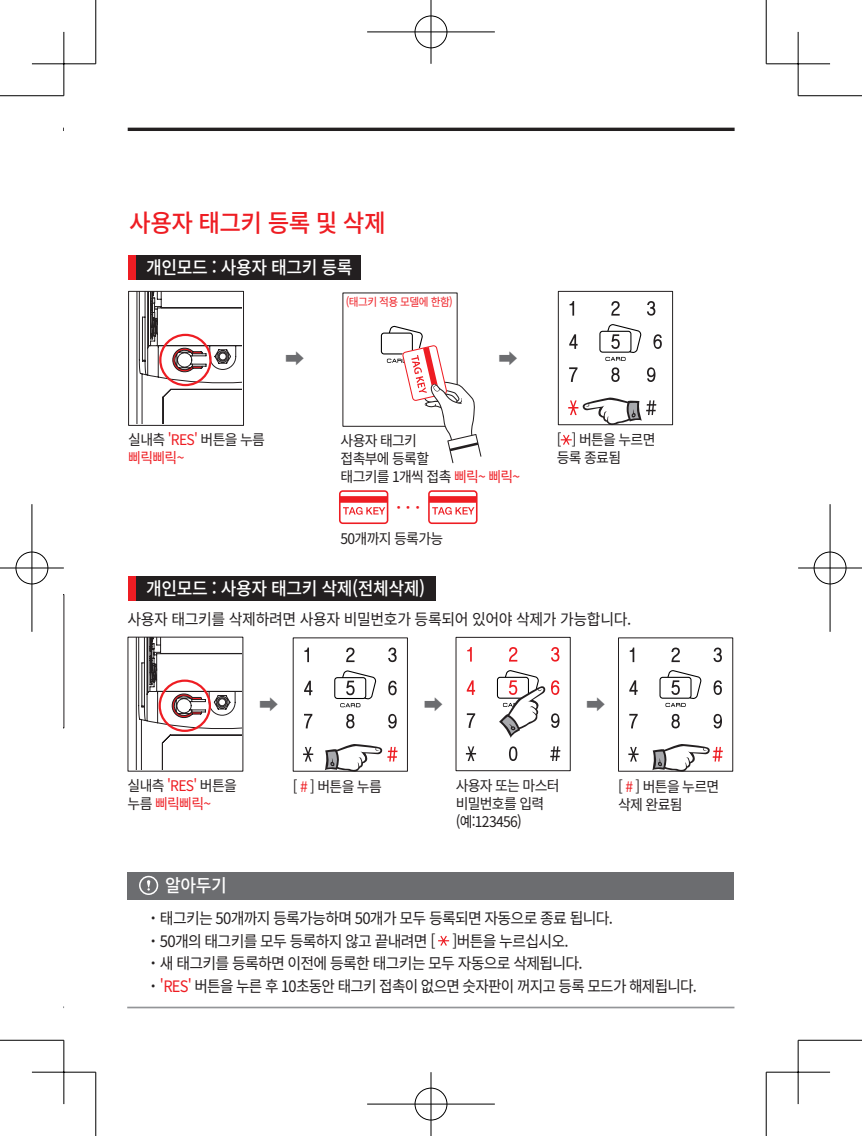
<style>
.page{position:relative;width:862px;height:1136px;background:#fff}
.page>*{position:absolute;margin:0;border:0;box-sizing:border-box;transform-origin:0 0}
.t1{font:500 24.75px "Noto Sans CJ Kkr";letter-spacing:-.025em;color:#ee1d23;scale:.95 1}
.t2{font:20.25px "Noto Sans CJ Kkr";color:#6c6d70;scale:.95 1}
.t3{font:500 18px "Noto Sans CJ Kkr";letter-spacing:-.025em;color:#fff;scale:.95 1}
.t4{font:15.75px/22.5px "Noto Sans CJ Kkr";letter-spacing:-.05em;color:#231f20;scale:.95 1}
.t5{font:15.75px "Noto Sans CJ Kkr";letter-spacing:-.025em;color:#231f20;scale:.95 1}
.t6{font:14.62px/18px "Noto Sans CJ Kkr";letter-spacing:-.05em;color:#231f20;scale:.95 1}
.t7{font:14.62px/18px "Noto Sans CJ Kkr";letter-spacing:-.05em;color:#ee1d23;scale:.95 1}
.t8{font:14.62px "Noto Sans CJ Kkr";letter-spacing:-.05em;color:#ee1d23}
.t9{font:11.25px "Noto Sans CJ Kkr";letter-spacing:-.05em;color:#ee1d23;scale:.95 1}
.s1{color:#231f20}
.s2{color:#ee1d23}
</style>
<div class="page">
<svg style="left:466px;top:680px;width:9px;height:15px"></svg>
<svg style="left:64px;top:594px;width:1px;height:134px"></svg>
<div style="left:128px;top:255px;width:233px;height:24px;background:#231f20"></div>
<div style="left:128px;top:255px;width:7px;height:24px;background:#ee1d23"></div>
<div style="left:128px;top:575px;width:308px;height:25px;background:#231f20"></div>
<div style="left:128px;top:575px;width:7px;height:25px;background:#ee1d23"></div>
<svg style="left:136px;top:293px;width:106px;height:130px"></svg>
<div style="left:128px;top:291px;width:116px;height:134px;border:1px solid #231f20"></div>
<div style="left:159px;top:334px;width:52px;height:52px;border:2px solid #ee1d23;border-radius:50%"></div>
<div style="left:127px;top:872px;width:606px;height:27px;background:#6c6d70"></div>
<svg style="left:438px;top:935px;width:11px;height:10px"></svg>
<hr style="left:127px;top:1006px;width:607px;height:2px;background:#939598">
<svg style="left:560px;top:434px;width:11px;height:11px"></svg>
<svg style="left:569px;top:301px;width:5px;height:14px"></svg>
<svg style="left:569px;top:367px;width:8px;height:15px"></svg>
<svg style="left:611px;top:301px;width:8px;height:14px"></svg>
<svg style="left:611px;top:367px;width:8px;height:15px"></svg>
<svg style="left:647px;top:301px;width:8px;height:14px"></svg>
<svg style="left:647px;top:367px;width:8px;height:15px"></svg>
<div style="left:557px;top:291px;width:115px;height:134px;border:1px solid #231f20"></div>
<svg style="left:568px;top:397px;width:88px;height:29px"></svg>
<svg style="left:339px;top:490px;width:49px;height:34px"></svg>
<svg style="left:428px;top:490px;width:49px;height:34px"></svg>
<svg style="left:135px;top:638px;width:106px;height:131px"></svg>
<div style="left:158px;top:679px;width:53px;height:52px;border:2px solid #ee1d23;border-radius:50%"></div>
<svg style="left:467px;top:647px;width:4px;height:14px"></svg>
<svg style="left:466px;top:713px;width:9px;height:14px"></svg>
<svg style="left:509px;top:647px;width:8px;height:14px"></svg>
<svg style="left:551px;top:647px;width:8px;height:14px"></svg>
<svg style="left:509px;top:746px;width:8px;height:15px"></svg>
<svg style="left:465px;top:746px;width:11px;height:15px"></svg>
<svg style="left:550px;top:746px;width:10px;height:15px"></svg>
<div style="left:455px;top:637px;width:115px;height:134px;border:1px solid #231f20"></div>
<svg style="left:496px;top:670px;width:63px;height:67px"></svg>
<svg style="left:629px;top:647px;width:5px;height:15px"></svg>
<svg style="left:629px;top:713px;width:8px;height:15px"></svg>
<svg style="left:671px;top:647px;width:8px;height:15px"></svg>
<svg style="left:671px;top:713px;width:8px;height:15px"></svg>
<svg style="left:713px;top:647px;width:8px;height:15px"></svg>
<svg style="left:713px;top:713px;width:8px;height:15px"></svg>
<svg style="left:628px;top:747px;width:10px;height:14px"></svg>
<div style="left:617px;top:637px;width:115px;height:134px;border:1px solid #231f20"></div>
<svg style="left:304px;top:647px;width:5px;height:15px"></svg>
<svg style="left:304px;top:713px;width:8px;height:15px"></svg>
<svg style="left:346px;top:647px;width:8px;height:15px"></svg>
<svg style="left:346px;top:713px;width:8px;height:15px"></svg>
<svg style="left:388px;top:647px;width:8px;height:15px"></svg>
<svg style="left:388px;top:713px;width:8px;height:15px"></svg>
<svg style="left:303px;top:746px;width:10px;height:15px"></svg>
<svg style="left:324px;top:744px;width:73px;height:28px"></svg>
<svg style="left:652px;top:744px;width:70px;height:28px"></svg>
<svg style="left:139px;top:875px;width:19px;height:19px"></svg>
<hr style="left:128px;top:128px;width:606px;height:3px;background:#231f20">
<svg style="left:380px;top:325px;width:101px;height:138px"></svg>
<svg style="left:569px;top:334px;width:8px;height:15px"></svg>
<svg style="left:653px;top:334px;width:8px;height:15px"></svg>
<svg style="left:599px;top:324px;width:42px;height:37px"></svg>
<svg style="left:304px;top:680px;width:8px;height:15px"></svg>
<svg style="left:388px;top:680px;width:8px;height:15px"></svg>
<svg style="left:334px;top:670px;width:42px;height:37px"></svg>
<svg style="left:629px;top:680px;width:8px;height:15px"></svg>
<svg style="left:713px;top:680px;width:8px;height:15px"></svg>
<svg style="left:659px;top:670px;width:42px;height:36px"></svg>
<hr style="left:0;top:95px;width:64px;height:1px;background:#000">
<hr style="left:797px;top:95px;width:64px;height:1px;background:#000">
<hr style="left:0;top:1039px;width:64px;height:1px;background:#000">
<hr style="left:797px;top:1039px;width:64px;height:1px;background:#000">
<hr style="left:95px;top:0;width:1px;height:64px;background:#000">
<hr style="left:95px;top:1071px;width:1px;height:64px;background:#000">
<hr style="left:765px;top:0;width:1px;height:64px;background:#000">
<hr style="left:765px;top:1071px;width:1px;height:64px;background:#000">
<hr style="left:32px;top:63px;width:64px;height:1px;background:#000">
<hr style="left:765px;top:63px;width:64px;height:1px;background:#000">
<hr style="left:32px;top:1071px;width:64px;height:1px;background:#000">
<hr style="left:765px;top:1071px;width:64px;height:1px;background:#000">
<hr style="left:63px;top:32px;width:1px;height:64px;background:#000">
<hr style="left:63px;top:1040px;width:1px;height:63px;background:#000">
<hr style="left:797px;top:32px;width:1px;height:64px;background:#000">
<hr style="left:797px;top:1040px;width:1px;height:63px;background:#000">
<div style="left:413px;top:14px;width:35px;height:35px;border:3px solid #fff;border-radius:50%"></div>
<hr style="left:367px;top:30px;width:127px;height:3px;background:#fff">
<hr style="left:429px;top:0;width:3px;height:64px;background:#fff">
<div style="left:414px;top:16px;width:33px;height:32px;border:1px solid #000;border-radius:50%"></div>
<hr style="left:367px;top:32px;width:127px;height:1px;background:#000">
<hr style="left:430px;top:0;width:1px;height:64px;background:#000">
<div style="left:413px;top:1086px;width:35px;height:35px;border:3px solid #fff;border-radius:50%"></div>
<hr style="left:367px;top:1102px;width:127px;height:3px;background:#fff">
<hr style="left:429px;top:1071px;width:3px;height:64px;background:#fff">
<div style="left:414px;top:1087px;width:33px;height:33px;border:1px solid #000;border-radius:50%"></div>
<hr style="left:367px;top:1103px;width:127px;height:1px;background:#000">
<hr style="left:430px;top:1071px;width:1px;height:64px;background:#000">
<div style="left:14px;top:550px;width:35px;height:35px;border:3px solid #fff;border-radius:50%"></div>
<hr style="left:0;top:566px;width:64px;height:3px;background:#fff">
<hr style="left:30px;top:504px;width:3px;height:127px;background:#fff">
<div style="left:16px;top:551px;width:32px;height:33px;border:1px solid #000;border-radius:50%"></div>
<hr style="left:0;top:567px;width:64px;height:1px;background:#000">
<hr style="left:32px;top:504px;width:1px;height:127px;background:#000">
<div style="left:812px;top:550px;width:35px;height:35px;border:3px solid #fff;border-radius:50%"></div>
<hr style="left:797px;top:566px;width:64px;height:3px;background:#fff">
<hr style="left:828px;top:504px;width:3px;height:127px;background:#fff">
<div style="left:813px;top:551px;width:32px;height:33px;border:1px solid #000;border-radius:50%"></div>
<hr style="left:797px;top:567px;width:64px;height:1px;background:#000">
<hr style="left:829px;top:504px;width:1px;height:127px;background:#000">
<h1 class="t1" style="left:129px;top:209px;width:271px">사용자 태그키 등록 및 삭제</h1>
<p class="t3" style="left:146px;top:257px;width:219px">개인모드 : 사용자 태그키 등록</p>
<p class="t9" style="left:345px;top:295px;width:114px">(태그키 적용 모델에 한함)</p>
<p class="t2" style="left:285px;top:347px;width:22px">➡</p>
<p class="t2" style="left:498px;top:347px;width:22px">➡</p>
<p class="t7" style="left:128px;top:431px;width:145px"><span class="s1">실내측</span> 'RES' <span class="s1">버튼을 누름 </span>삐릭삐릭~</p>
<p class="t6" style="left:340px;top:432px;width:191px">사용자 태그키<br>접촉부에 등록할<br>태그키를 1개씩 접촉 <span class="s2">삐릭~ 삐릭~</span></p>
<p class="t8" style="left:391px;top:499px;width:35px">˙˙˙</p>
<p class="t6" style="left:340px;top:529px;width:109px">50개까지 등록가능</p>
<p class="t3" style="left:146px;top:578px;width:295px">개인모드 : 사용자 태그키 삭제(전체삭제)</p>
<p class="t6" style="left:556px;top:431px;width:105px">[ ] 버튼을 누르면 등록 종료됨</p>
<p class="t5" style="left:127px;top:610px;width:531px">사용자 태그키를 삭제하려면 사용자 비밀번호가 등록되어 있어야 삭제가 가능합니다.</p>
<p class="t2" style="left:259px;top:692px;width:22px">➡</p>
<p class="t2" style="left:423px;top:692px;width:22px">➡</p>
<p class="t2" style="left:585px;top:692px;width:22px">➡</p>
<p class="t7" style="left:127px;top:777px;width:116px"><span class="s1">실내측</span> 'RES' <span class="s1">버튼을 누름</span> 삐릭삐릭~</p>
<p class="t3" style="left:165px;top:875px;width:66px">알아두기</p>
<p class="t6" style="left:293px;top:777px;width:95px">[ <span class="s2">#</span> ] 버튼을 누름</p>
<p class="t6" style="left:455px;top:777px;width:111px">사용자 또는 마스터 비밀번호를 입력 (예:123456)</p>
<p class="t6" style="left:617px;top:777px;width:108px">[ <span class="s2">#</span> ] 버튼을 누르면 삭제 완료됨</p>
<p class="t4" style="left:146px;top:907px;width:581px">˙태그키는 50개까지 등록가능하며 50개가 모두 등록되면 자동으로 종료 됩니다.<br>˙50개의 태그키를 모두 등록하지 않고 끝내려면 [ ]버튼을 누르십시오.<br>˙새 태그키를 등록하면 이전에 등록한 태그키는 모두 자동으로 삭제됩니다.<br>˙<span class="s2">'RES'</span> 버튼을 누른 후 10초동안 태그키 접촉이 없으면 숫자판이 꺼지고 등록 모드가 해제됩니다.</p>
</div>
